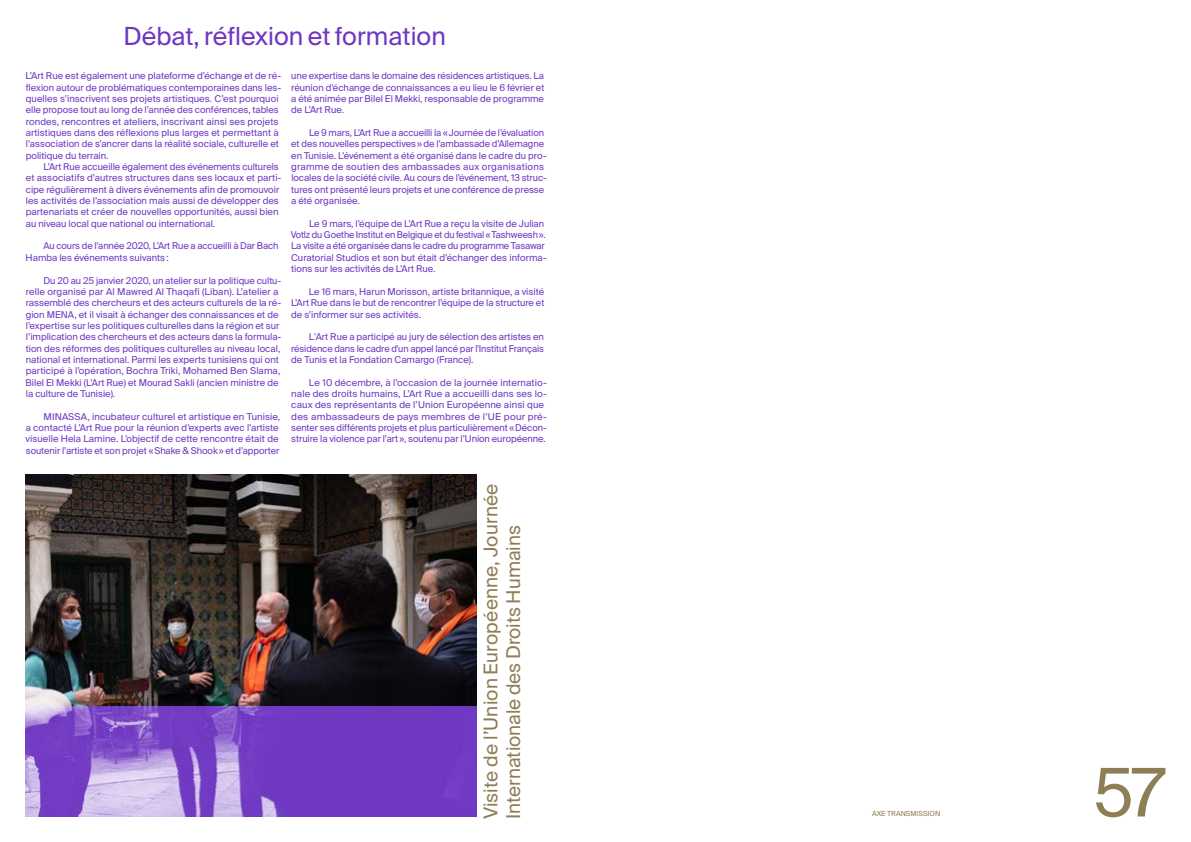
<style>
.page{position:relative;width:1191px;height:842px;background:#fff}
.page>*{position:absolute;margin:0;border:0;box-sizing:border-box;transform-origin:0 0}
.t1{font:67px "Suisse Intl";color:#8e7e55}
.t2{font:25px "Suisse Intl";color:#6f36c2}
.t3{font:19px/22.5px "Suisse Intl";color:#8e7e55}
.t4{font:9.4px/11.3px "Suisse Intl";color:#6f36c2}
.t5{font:7px "Suisse Intl";color:#8e7e55}
</style>
<div class="page">
<img style="left:26px;top:475px;width:450px;height:231px">
<img style="left:26px;top:706px;width:450px;height:110px">
<h2 class="t2" style="left:124px;top:22px;width:324px">Débat, réflexion et formation</h2>
<p class="t4" style="left:26px;top:70px;width:257px">L’Art Rue est également une plateforme d’échange et de ré&shy;flexion autour de problématiques contemporaines dans les&shy;quelles s’inscrivent ses projets artistiques. C’est pourquoi elle propose tout au long de l’année des conférences, tables rondes, rencontres et ateliers, inscrivant ainsi ses projets artistiques dans des réflexions plus larges et permettant à l’association de s’ancrer dans la réalité sociale, culturelle et politique du terrain.</p>
<p class="t4" style="left:26px;top:161px;width:257px;text-indent:18px">L’Art Rue accueille également des événements culturels et associatifs d’autres structures dans ses locaux et parti&shy;cipe régulièrement à divers événements afin de promouvoir les activités de l’association mais aussi de développer des partenariats et créer de nouvelles opportunités, aussi bien au niveau local que national ou international.</p>
<p class="t4" style="left:26px;top:241px;width:254px;text-indent:18px">Au cours de l’année 2020, L’Art Rue a accueilli à Dar Bach<br>Hamba les événements suivants:</p>
<p class="t4" style="left:26px;top:275px;width:257px;text-indent:18px">Du 20 au 25 janvier 2020, un atelier sur la politique cultu&shy;relle organisé par Al Mawred Al Thaqafi (Liban). L’atelier a rassemblé des chercheurs et des acteurs culturels de la ré&shy;gion MENA, et il visait à échanger des connaissances et de l’expertise sur les politiques culturelles dans la région et sur l’implication des chercheurs et des acteurs dans la formula&shy;tion des réformes des politiques culturelles au niveau local, national et international. Parmi les experts tunisiens qui ont participé à l’opération, Bochra Triki, Mohamed Ben Slama, Bilel El Mekki (L’Art Rue) et Mourad Sakli (ancien ministre de la culture de Tunisie).</p>
<p class="t4" style="left:26px;top:411px;width:256px;text-indent:18px">MINASSA, incubateur culturel et artistique en Tunisie, a contacté L’Art Rue pour la réunion d’experts avec l’artiste visuelle Hela Lamine. L’objectif de cette rencontre était de soutenir l’artiste et son projet «Shake &amp; Shook» et d’apporter</p>
<p class="t4" style="left:291px;top:70px;width:255px;text-align:justify">une expertise dans le domaine des résidences artistiques. La réunion d’échange de connaissances a eu lieu le 6 février et a été animée par Bilel El Mekki, responsable de programme de L’Art Rue.</p>
<p class="t4" style="left:291px;top:127px;width:257px;text-indent:18px">Le 9 mars, L’Art Rue a accueilli la «Journée de l’évaluation et des nouvelles perspectives» de l’ambassade d’Allemagne en Tunisie. L’événement a été organisé dans le cadre du pro&shy;gramme de soutien des ambassades aux organisations locales de la société civile. Au cours de l’événement, 13 struc&shy;tures ont présenté leurs projets et une conférence de presse a été organisée.</p>
<p class="t4" style="left:291px;top:218px;width:258px;text-indent:18px">Le 9 mars, l’équipe de L’Art Rue a reçu la visite de Julian Votlz du Goethe Institut en Belgique et du festival «Tashweesh».<br>La visite a été organisée dans le cadre du programme Tasawar Curatorial Studios et son but était d’échanger des informa&shy;tions sur les activités de L’Art Rue.</p>
<p class="t4" style="left:291px;top:286px;width:255px;text-align:justify;text-indent:18px">Le 16 mars, Harun Morisson, artiste britannique, a visité L’Art Rue dans le but de rencontrer l’équipe de la structure et de s’informer sur ses activités.</p>
<p class="t4" style="left:291px;top:331px;width:254px;text-align:justify;text-indent:18px">L'Art Rue a participé au jury de sélection des artistes en résidence dans le cadre d'un appel lancé par l'Institut Français de Tunis et la Fondation Camargo (France).</p>
<p class="t4" style="left:291px;top:377px;width:257px;text-indent:18px">Le 10 décembre, à l’occasion de la journée internatio&shy;nale des droits humains, L’Art Rue a accueilli dans ses lo&shy;caux des représentants de l’Union Européenne ainsi que des ambassadeurs de pays membres de l’UE pour pré&shy;senter ses différents projets et plus particulièrement «Décon&shy;struire la violence par l’art», soutenu par l’Union européenne.</p>
<h3 class="t3" style="left:479px;top:819px;width:337px;rotate:-90deg">Visite de l’Union Européenne, Journée<br>Internationale des Droits Humains</h3>
<p class="t5" style="left:872px;top:810px;width:70px">AXE TRANSMISSION</p>
<h1 class="t1" style="left:1093px;top:754px;width:74px">57</h1>
</div>
